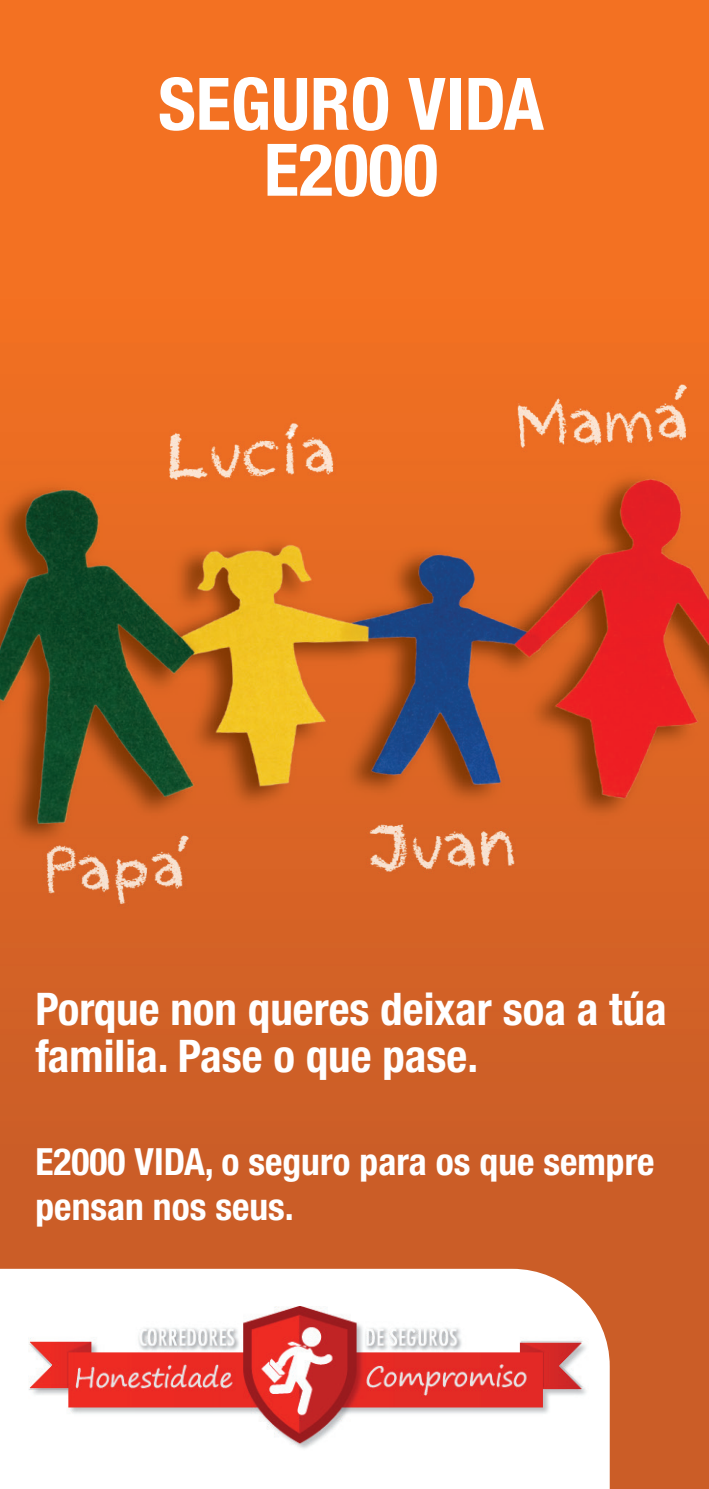
<style>
.page{position:relative;width:709px;height:1489px;background:#fff}
.page>*{position:absolute;margin:0;border:0;box-sizing:border-box;transform-origin:0 0}
.t1{font:700 condensed 72.5px/66px "Helvetica Neue LT Std";color:#fff;text-align:center}
.t2{font:700 condensed 45px/47.5px "Helvetica Neue LT Std";color:#fff}
.t3{font:700 condensed 37.5px/45px "Helvetica Neue LT Std";color:#fff}
</style>
<div class="page">
<img style="left:0;top:0;width:709px;height:1488px">
<svg style="left:0;top:1268px;width:609px;height:220px"></svg>
<img style="left:28px;top:1306px;width:560px;height:144px">
<h1 class="t1" style="left:158px;top:70px;width:387px">SEGURO VIDA<br>E2000</h1>
<p class="t2" style="left:36px;top:984px;width:632px">Porque non queres deixar soa a túa familia. Pase o que pase.</p>
<p class="t3" style="left:36px;top:1138px;width:620px">E2000 VIDA, o seguro para os que sempre pensan nos seus.</p>
</div>
